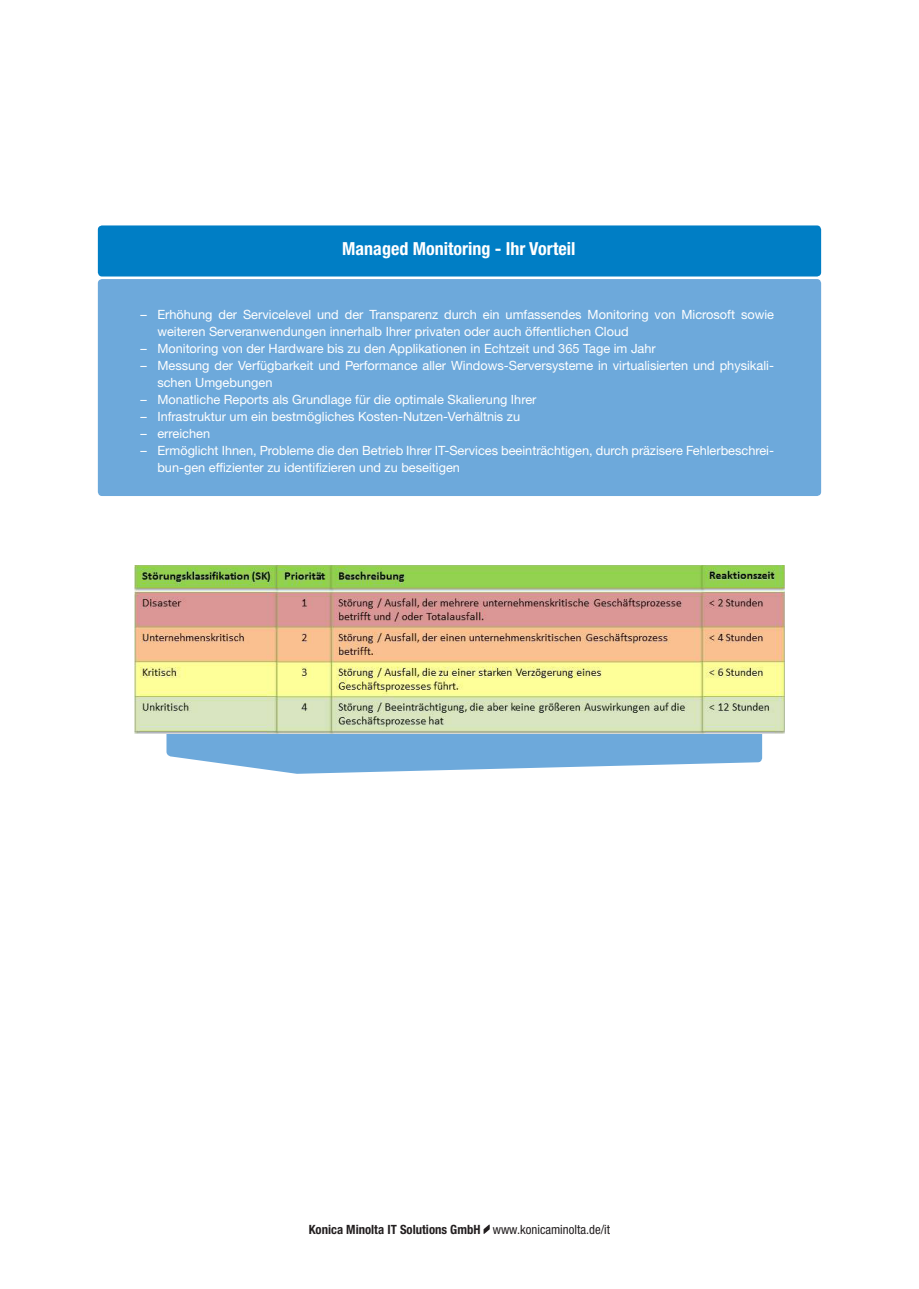
<style>
.page{position:relative;width:919px;height:1289px;background:#fff}
.page>*{position:absolute;margin:0;border:0;box-sizing:border-box;transform-origin:0 0}
.Bro_Inside_SUBHEAD_W{font:700 condensed 18px "Helvetica Neue LTW1 G";color:#fff}
.t1{font:12.75px/17px "Helvetica Neue LTW1 G";color:#fff}
.t2{font:700 condensed 12.75px "Helvetica Neue LTW1 G";color:#231f20}
.s1{font-weight:400}
</style>
<div class="page">
<svg style="left:166px;top:733px;width:596px;height:40px;background:#84b6df"></svg>
<svg style="left:483px;top:1224px;width:6px;height:9px"></svg>
<div style="left:98px;top:225px;width:723px;height:51px;background:#007ec5;border-radius:4px"></div>
<div style="left:98px;top:279px;width:723px;height:217px;background:#6da9db;border-radius:4px"></div>
<img style="left:134px;top:566px;width:650px;height:167px">
<p class="Bro_Inside_SUBHEAD_W" style="left:342px;top:238px;width:234px">Managed Monitoring - Ihr Vorteil</p>
<p class="t1" style="left:157px;top:306px;width:618px;text-indent:-17px">– Erhöhung der Servicelevel und der Transparenz durch ein umfassendes Monitoring von Microsoft sowie weiteren Serveranwendungen innerhalb Ihrer privaten oder auch öffentlichen Cloud</p>
<p class="t1" style="left:140px;top:340px;width:517px">– Monitoring von der Hardware bis zu den Applikationen in Echtzeit und 365 Tage im Jahr</p>
<p class="t1" style="left:157px;top:357px;width:618px;text-indent:-17px">– Messung der Verfügbarkeit und Performance aller Windows-Serversysteme in virtualisierten und physikali&shy;schen Umgebungen</p>
<p class="t1" style="left:140px;top:391px;width:397px">– Monatliche Reports als Grundlage für die optimale Skalierung Ihrer</p>
<p class="t1" style="left:140px;top:408px;width:381px">– Infrastruktur um ein bestmögliches Kosten-Nutzen-Verhältnis zu</p>
<p class="t1" style="left:140px;top:425px;width:71px">– erreichen</p>
<p class="t1" style="left:157px;top:442px;width:618px;text-indent:-17px">– Ermöglicht Ihnen, Probleme die den Betrieb Ihrer IT-Services beeinträchtigen, durch präzisere Fehlerbeschrei&shy;bun-gen effizienter zu identifizieren und zu beseitigen</p>
<p class="t2" style="left:309px;top:1221px;width:303px">Konica Minolta IT Solutions GmbH <span class="s1">www.konicaminolta.de/it</span></p>
</div>
